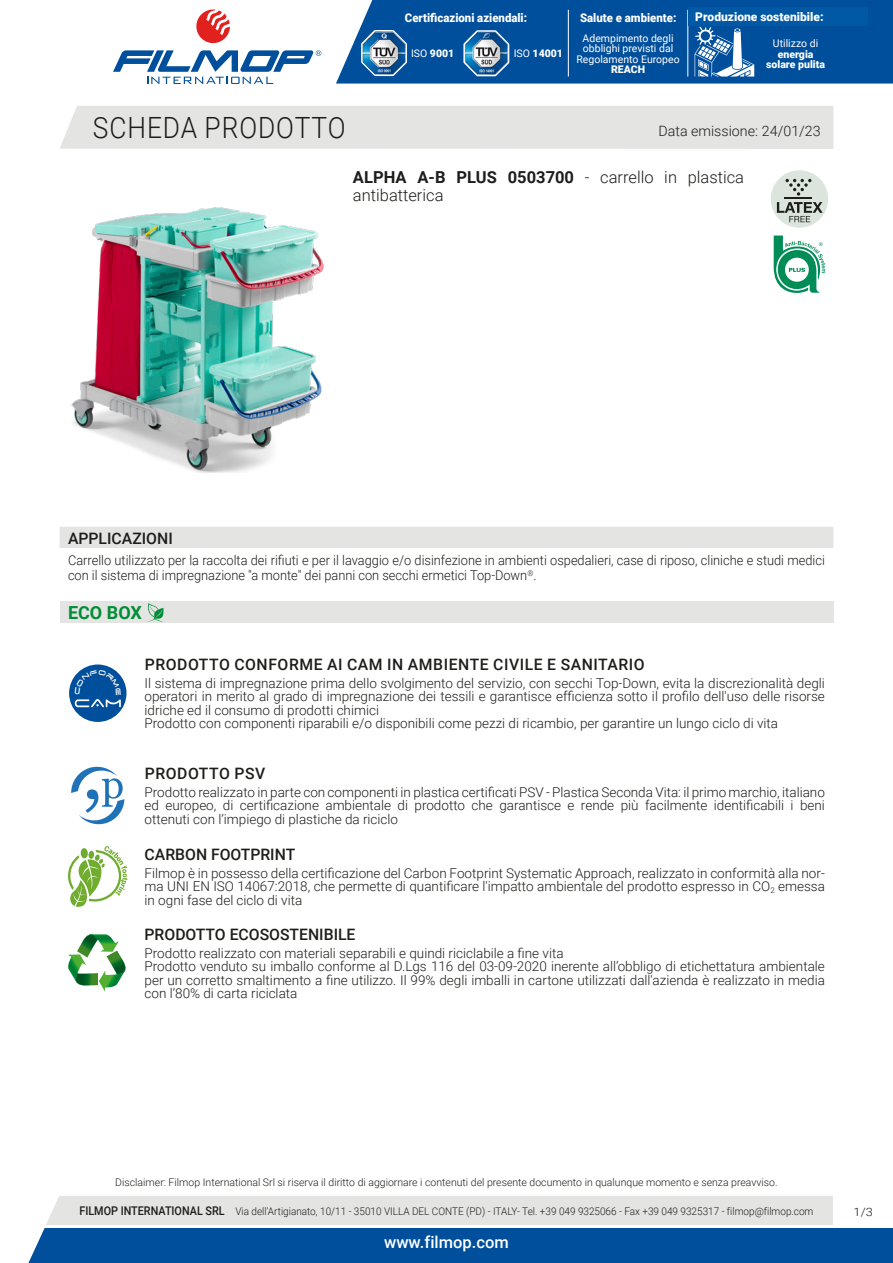
<style>
.page{position:relative;width:893px;height:1263px;background:#fff}
.page>*{position:absolute;margin:0;border:0;box-sizing:border-box;transform-origin:0 0}
.t1{font:300 29.25px "Roboto";letter-spacing:.035em;color:#1d1d1b;scale:.9 1}
.t2{font:700 18px "Roboto";color:#008e36}
.t3{font:300 16.5px/18px "Roboto";color:#1d1d1b}
.t4{font:500 16.5px "Roboto";color:#fff}
.t5{font:500 15.75px "Roboto";letter-spacing:.035em;color:#1d1d1b}
.t6{font:500 15.75px "Roboto";color:#1d1d1b}
.t7{font:300 14.25px "Roboto";color:#1d1d1b}
.t8{font:300 13.5px/13.5px "Roboto";color:#1d1d1b}
.t9{font:300 13.5px/15px "Roboto";color:#1d1d1b;scale:.95 1}
.t10{font:900 12px "Roboto";color:#fff;scale:.95 1}
.t11{font:900 12px "Roboto";color:#fff}
.t12{font:300 11.55px "Roboto";color:#1d1d1b;scale:1.11 1}
.t13{font:300 10.5px "Roboto";color:#1d1d1b;scale:.95 1}
.t14{font:300 10.5px "Roboto";color:#1d1d1b}
.t15{font:10.5px/10.5px "Roboto";color:#fff;text-align:center}
.t16{font:900 10.5px/10.5px "Roboto";color:#fff;text-align:center}
.s1{font-weight:400}
.s2{font-weight:700}
.s3{font-weight:500;font-size:12px}
</style>
<div class="page">
<svg style="left:28px;top:1196px;width:865px;height:67px;background:#6793bc"></svg>
<div style="left:60px;top:106px;width:773px;height:43px;background:#e4e4e3"></div>
<svg style="left:196px;top:10px;width:34px;height:34px"></svg>
<svg style="left:113px;top:50px;width:208px;height:34px"></svg>
<svg style="left:336px;top:0;width:557px;height:84px;background:#0d58a1"></svg>
<svg style="left:462px;top:28px;width:49px;height:50px"></svg>
<img style="left:465px;top:32px;width:43px;height:43px">
<svg style="left:360px;top:28px;width:48px;height:49px"></svg>
<img style="left:362px;top:31px;width:44px;height:44px">
<hr style="left:568px;top:10px;width:1px;height:67px;background:#fff">
<hr style="left:688px;top:10px;width:1px;height:67px;background:#fff">
<svg style="left:695px;top:27px;width:59px;height:50px"></svg>
<img style="left:71px;top:207px;width:253px;height:266px">
<div style="left:771px;top:170px;width:57px;height:58px;background:#dbe4dd;border-radius:50%"></div>
<svg style="left:777px;top:202px;width:46px;height:20px"></svg>
<hr style="left:785px;top:197px;width:27px;height:2px;background:#1d1d1b">
<svg style="left:785px;top:179px;width:26px;height:17px"></svg>
<svg style="left:774px;top:235px;width:51px;height:58px"></svg>
<div style="left:60px;top:527px;width:773px;height:21px;background:#e4e4e3"></div>
<div style="left:60px;top:602px;width:773px;height:21px;background:#e4e4e3"></div>
<svg style="left:147px;top:603px;width:17px;height:19px"></svg>
<div style="left:69px;top:664px;width:58px;height:58px;background:#004f9c;border-radius:50%"></div>
<svg style="left:71px;top:767px;width:53px;height:57px"></svg>
<svg style="left:68px;top:846px;width:59px;height:61px"></svg>
<svg style="left:68px;top:934px;width:58px;height:57px"></svg>
<hr style="left:45px;top:1225px;width:848px;height:2px;background:#fff">
<div style="left:833px;top:1196px;width:60px;height:31px;background:#fff"></div>
<div style="left:689px;top:8px;width:178px;height:18px;background:#0158a5"></div>
<svg style="left:75px;top:670px;width:46px;height:37px"></svg>
<p class="t10" style="left:405px;top:9px;width:130px">Certificazioni aziendali:</p>
<p class="t16" style="left:411px;top:48px;width:45px"><span class="s1">ISO</span> 9001</p>
<p class="t16" style="left:514px;top:48px;width:51px"><span class="s1">ISO</span> 14001</p>
<p class="t10" style="left:580px;top:9px;width:103px">Salute e ambiente:</p>
<p class="t15" style="left:576px;top:32px;width:105px">Adempimento degli obblighi previsti dal<br>Regolamento Europeo</p>
<p class="t16" style="left:611px;top:64px;width:36px">REACH</p>
<p class="t10" style="left:702px;top:9px;width:125px">Autonomia energetica:</p>
<p class="t15" style="left:773px;top:38px;width:47px">Utilizzo di</p>
<p class="t16" style="left:766px;top:48px;width:60px">energia solare pulita</p>
<p class="t11" style="left:695px;top:9px;width:130px">Produzione sostenibile:</p>
<h1 class="t1" style="left:93px;top:107px;width:282px">SCHEDA PRODOTTO</h1>
<p class="t7" style="left:658px;top:121px;width:164px">Data emissione: 24/01/23</p>
<p class="t3" style="left:353px;top:167px;width:393px"><span class="s2">ALPHA A-B PLUS 0503700</span> - carrello in plastica antibatterica</p>
<p class="t6" style="left:68px;top:527px;width:106px">APPLICAZIONI</p>
<p class="t9" style="left:68px;top:552px;width:798px">Carrello utilizzato per la raccolta dei rifiuti e per il lavaggio e/o disinfezione in ambienti ospedalieri, case di riposo, cliniche e studi medici con il sistema di impregnazione "a monte" dei panni con secchi ermetici Top-Down<sup>®</sup>.</p>
<h2 class="t2" style="left:68px;top:600px;width:75px">ECO BOX</h2>
<p class="t5" style="left:145px;top:653px;width:501px">PRODOTTO CONFORME AI CAM IN AMBIENTE CIVILE E SANITARIO</p>
<p class="t8" style="left:145px;top:676px;width:682px">Il sistema di impregnazione prima dello svolgimento del servizio, con secchi Top-Down, evita la discrezionalità degli operatori in merito al grado di impregnazione dei tessili e garantisce efficienza sotto il profilo dell'uso delle risorse idriche ed il consumo di prodotti chimici<br>Prodotto con componenti riparabili e/o disponibili come pezzi di ricambio, per garantire un lungo ciclo di vita</p>
<p class="t5" style="left:145px;top:762px;width:122px">PRODOTTO PSV</p>
<p class="t8" style="left:145px;top:785px;width:682px;text-align:justify">Prodotto realizzato in parte con componenti in plastica certificati PSV - Plastica Seconda Vita: il primo marchio, italiano ed europeo, di certificazione ambientale di prodotto che garantisce e rende più facilmente identificabili i beni ottenuti con l’impiego di plastiche da riciclo</p>
<p class="t6" style="left:145px;top:843px;width:152px">CARBON FOOTPRINT</p>
<p class="t8" style="left:145px;top:866px;width:682px;text-align:justify">Filmop è in possesso della certificazione del Carbon Footprint Systematic Approach, realizzato in conformità alla nor&shy;ma UNI EN ISO 14067:2018, che permette di quantificare l'impatto ambientale del prodotto espresso in CO<sub>2</sub> emessa in ogni fase del ciclo di vita</p>
<p class="t6" style="left:145px;top:923px;width:212px">PRODOTTO ECOSOSTENIBILE</p>
<p class="t8" style="left:145px;top:945px;width:682px">Prodotto realizzato con materiali separabili e quindi riciclabile a fine vita<br>Prodotto venduto su imballo conforme al D.Lgs 116 del 03-09-2020 inerente all’obbligo di etichettatura ambientale per un corretto smaltimento a fine utilizzo. Il 99% degli imballi in cartone utilizzati dall'azienda è realizzato in media con l’80% di carta riciclata</p>
<p class="t14" style="left:115px;top:1175px;width:664px">Disclaimer: Filmop International Srl si riserva il diritto di aggiornare i contenuti del presente documento in qualunque momento e senza preavviso.</p>
<p class="t13" style="left:79px;top:1204px;width:774px"><span class="s3">FILMOP INTERNATIONAL SRL</span> Via dell’Artigianato, 10/11 - 35010 VILLA DEL CONTE (PD) - ITALY- Tel. +39 049 9325066 - Fax +39 049 9325317 - filmop@filmop.com</p>
<p class="t4" style="left:384px;top:1230px;width:126px">www.filmop.com</p>
<p class="t12" style="left:854px;top:1204px;width:19px">1/3</p>
</div>
